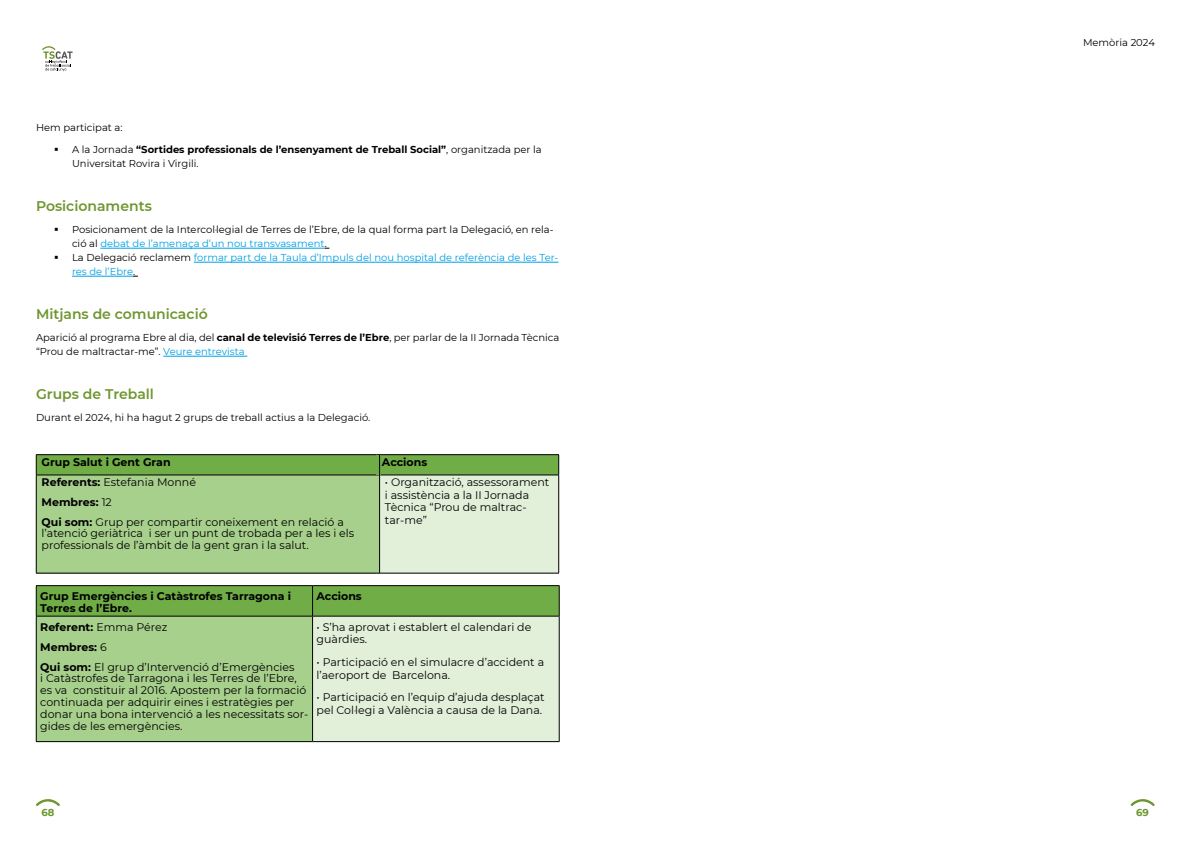
<style>
.page{position:relative;width:1191px;height:842px;background:#fff}
.page>*{position:absolute;margin:0;border:0;box-sizing:border-box;transform-origin:0 0}
.t1{font:600 14px "Montserrat";color:#6e962e}
.t2{font:11px/11.9px "Montserrat";color:#000}
.t3{font:700 11px/11.9px "Montserrat";color:#000}
.t4{font:10px/14px "Montserrat";color:#000}
.t5{font:10px/14px "Montserrat";color:#009fe3}
.t6{font:700 10px "Montserrat";color:#6e962e}
.s1{font-weight:700}
.s2{color:#009fe3}
.s3{color:#000}
</style>
<div class="page">
<svg style="left:36px;top:799px;width:24px;height:7px"></svg>
<svg style="left:1130px;top:799px;width:24px;height:7px"></svg>
<svg style="left:42px;top:46px;width:31px;height:25px"></svg>
<hr style="left:100px;top:248px;width:225px;height:1px;background:#009fe3">
<hr style="left:194px;top:262px;width:364px;height:1px;background:#009fe3">
<hr style="left:72px;top:276px;width:61px;height:1px;background:#009fe3">
<hr style="left:163px;top:356px;width:84px;height:1px;background:#009fe3">
<div style="left:36px;top:475px;width:343px;height:98px;background:#a8d08d"></div>
<div style="left:379px;top:475px;width:180px;height:98px;background:#e2efd9"></div>
<hr style="left:36px;top:475px;width:1px;height:98px;background:#000">
<hr style="left:379px;top:475px;width:1px;height:98px;background:#000">
<hr style="left:558px;top:475px;width:1px;height:98px;background:#000">
<hr style="left:36px;top:573px;width:340px;height:1px;background:#000">
<hr style="left:379px;top:573px;width:180px;height:1px;background:#000">
<svg style="left:37px;top:586px;width:522px;height:30px;background:#6eaa45"></svg>
<div style="left:36px;top:616px;width:276px;height:126px;background:#a8d08d"></div>
<div style="left:312px;top:616px;width:247px;height:126px;background:#e2efd9"></div>
<hr style="left:36px;top:585px;width:276px;height:1px;background:#000">
<hr style="left:36px;top:586px;width:1px;height:30px;background:#000">
<hr style="left:312px;top:585px;width:247px;height:1px;background:#000">
<hr style="left:312px;top:586px;width:1px;height:30px;background:#000">
<hr style="left:559px;top:586px;width:1px;height:30px;background:#000">
<hr style="left:36px;top:616px;width:276px;height:1px;background:#000">
<hr style="left:36px;top:616px;width:1px;height:125px;background:#000">
<hr style="left:312px;top:616px;width:247px;height:1px;background:#000">
<hr style="left:312px;top:616px;width:1px;height:125px;background:#000">
<hr style="left:559px;top:616px;width:1px;height:125px;background:#000">
<hr style="left:36px;top:741px;width:276px;height:1px;background:#000">
<hr style="left:312px;top:741px;width:247px;height:1px;background:#000">
<svg style="left:36px;top:454px;width:523px;height:22px;background:#679d43"></svg>
<p class="t4" style="left:36px;top:121px;width:88px">Hem participat a:</p>
<p class="t4" style="left:72px;top:143px;width:471px;text-indent:-18px">▪ A la Jornada <span class="s1">“Sortides professionals de l’ensenyament de Treball Social”</span>, organitzada per la<br>Universitat Rovira i Virgili.</p>
<p class="t1" style="left:36px;top:197px;width:117px">Posicionaments</p>
<p class="t4" style="left:72px;top:223px;width:483px;text-indent:-18px">▪ Posicionament de la Intercol·legial de Terres de l’Ebre, de la qual forma part la Delegació, en rela&shy;ció al <span class="s2">debat de l’amenaça d’un nou transvasament</span>.</p>
<p class="t5" style="left:72px;top:251px;width:488px;text-indent:-18px"><span class="s3">▪ La Delegació reclamem</span> formar part de la Taula d’Impuls del nou hospital de referència de les Ter&shy;res de l’Ebre<span class="s3">.</span></p>
<p class="t1" style="left:36px;top:305px;width:173px">Mitjans de comunicació</p>
<p class="t4" style="left:36px;top:331px;width:525px">Aparició al programa Ebre al dia, del <span class="s1">canal de televisió Terres de l’Ebre</span>, per parlar de la II Jornada Tècnica “Prou de maltractar-me”. <span class="s2">Veure entrevista</span></p>
<p class="t1" style="left:36px;top:385px;width:119px">Grups de Treball</p>
<p class="t4" style="left:36px;top:411px;width:336px">Durant el 2024, hi ha hagut 2 grups de treball actius a la Delegació.</p>
<p class="t3" style="left:42px;top:455px;width:130px">Grup Salut i Gent Gran</p>
<p class="t3" style="left:382px;top:455px;width:47px">Accions</p>
<p class="t2" style="left:42px;top:472px;width:304px;line-height:19.9px"><span class="s1">Referents:</span> Estefania Monné<br><span class="s1">Membres:</span> 12<br><span class="s1">Qui som:</span> Grup per compartir coneixement en relació a</p>
<p class="t2" style="left:42px;top:527px;width:314px">l’atenció geriàtrica i ser un punt de trobada per a les i els professionals de l’àmbit de la gent gran i la salut.</p>
<p class="t2" style="left:385px;top:475px;width:166px;line-height:12.7px">• Organització, assessorament i assistència a la II Jornada<br>Tècnica “Prou de maltrac&shy;tar-me”</p>
<p class="t3" style="left:40px;top:590px;width:252px">Grup Emergències i Catàstrofes Tarragona i<br>Terres de l’Ebre.</p>
<p class="t3" style="left:316px;top:590px;width:47px">Accions</p>
<p class="t2" style="left:40px;top:616px;width:256px;line-height:19.9px"><span class="s1">Referent:</span> Emma Pérez<br><span class="s1">Membres:</span> 6<br><span class="s1">Qui som:</span> El grup d’Intervenció d’Emergències</p>
<p class="t2" style="left:40px;top:672px;width:269px">i Catàstrofes de Tarragona i les Terres de l’Ebre, es va constituir al 2016. Apostem per la formació continuada per adquirir eines i estratègies per donar una bona intervenció a les necessitats sor&shy;gides de les emergències.</p>
<p class="t2" style="left:316px;top:620px;width:216px;line-height:12.7px">• S’ha aprovat i establert el calendari de guàrdies.</p>
<p class="t2" style="left:316px;top:655px;width:229px;line-height:12.7px">• Participació en el simulacre d’accident a l’aeroport de Barcelona.</p>
<p class="t2" style="left:316px;top:691px;width:230px;line-height:12.6px">• Participació en l’equip d’ajuda desplaçat pel Col·legi a València a causa de la Dana.</p>
<p class="t4" style="left:1083px;top:35px;width:73px">Memòria 2024</p>
<p class="t6" style="left:41px;top:805px;width:14px">68</p>
<p class="t6" style="left:1136px;top:805px;width:14px">69</p>
</div>
